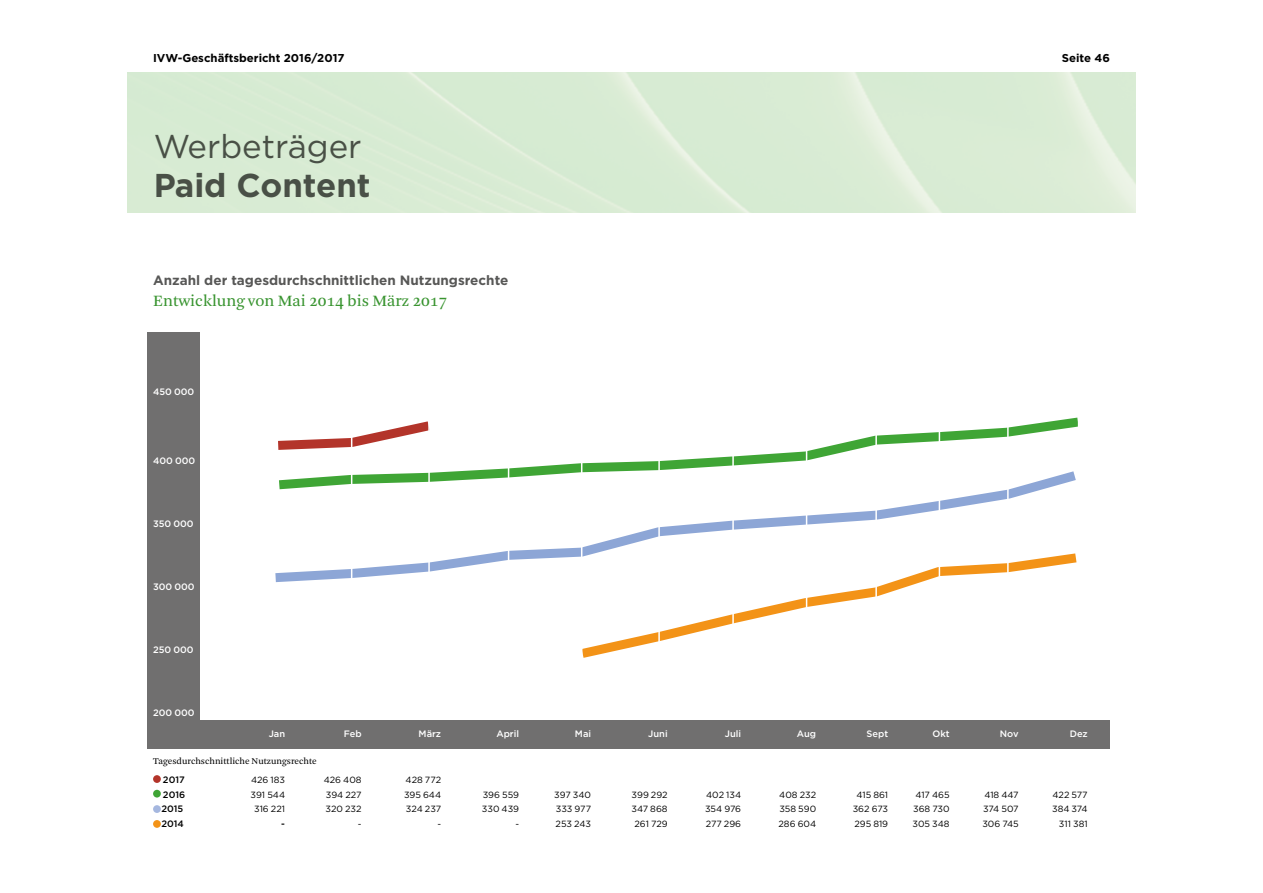
<style>
.page{position:relative;width:1263px;height:893px;background:#fff}
.page>*{position:absolute;margin:0;border:0;box-sizing:border-box;transform-origin:0 0}
.t1{font:33px "Gotham";color:#575756}
.t2{font:700 33px "Gotham";color:#575756}
.t3{font:16.5px "Arnhem Blond";color:#399430}
.t4{font:700 13.5px "Gotham";color:#575756}
.t5{font:700 11.4px "Gotham";color:#000}
.t6{font:500 9.3px "Gotham";color:#fff}
.t7{font:9.3px "Arnhem Blond";color:#000}
.t8{font:500 9.3px "Gotham";color:#000}
.t9{font:9px "Gotham";color:#000}
</style>
<div class="page">
<svg style="left:582px;top:587px;width:324px;height:71px"></svg>
<svg style="left:275px;top:494px;width:802px;height:93px"></svg>
<svg style="left:279px;top:417px;width:799px;height:77px"></svg>
<svg style="left:278px;top:417px;width:161px;height:38px"></svg>
<div style="left:147px;top:720px;width:963px;height:28px;background:#706f6f"></div>
<div style="left:147px;top:332px;width:53px;height:401px;background:#706f6f"></div>
<div style="left:153px;top:775px;width:8px;height:8px;background:#b3342a;border-radius:50%"></div>
<div style="left:153px;top:790px;width:8px;height:7px;background:#3fa535;border-radius:50%"></div>
<hr style="left:351px;top:343px;width:1px;height:376px;background:#fff">
<hr style="left:428px;top:343px;width:2px;height:376px;background:#fff">
<hr style="left:508px;top:343px;width:1px;height:376px;background:#fff">
<hr style="left:581px;top:343px;width:1px;height:376px;background:#fff">
<hr style="left:658px;top:343px;width:2px;height:376px;background:#fff">
<hr style="left:732px;top:343px;width:2px;height:376px;background:#fff">
<hr style="left:806px;top:343px;width:1px;height:376px;background:#fff">
<hr style="left:875px;top:343px;width:2px;height:376px;background:#fff">
<hr style="left:939px;top:343px;width:1px;height:376px;background:#fff">
<hr style="left:1007px;top:343px;width:2px;height:376px;background:#fff">
<div style="left:153px;top:805px;width:8px;height:8px;background:#a5b7df;border-radius:50%"></div>
<div style="left:153px;top:820px;width:8px;height:8px;background:#f39317;border-radius:50%"></div>
<p class="t5" style="left:153px;top:50px;width:193px">IVW-Geschäftsbericht 2016/2017</p>
<p class="t5" style="left:1062px;top:50px;width:50px">Seite 46</p>
<h1 class="t1" style="left:153px;top:125px;width:210px">Werbeträger</h1>
<h1 class="t2" style="left:153px;top:163px;width:219px">Paid Content</h1>
<h3 class="t4" style="left:153px;top:271px;width:357px">Anzahl der tagesdurchschnittlichen Nutzungsrechte</h3>
<h2 class="t3" style="left:153px;top:292px;width:296px">Entwicklung von Mai 2014 bis März 2017</h2>
<p class="t6" style="left:153px;top:385px;width:43px">450 000</p>
<p class="t6" style="left:153px;top:454px;width:44px">400 000</p>
<p class="t6" style="left:153px;top:517px;width:42px">350 000</p>
<p class="t6" style="left:153px;top:580px;width:43px">300 000</p>
<p class="t6" style="left:153px;top:643px;width:42px">250 000</p>
<p class="t6" style="left:153px;top:706px;width:43px">200 000</p>
<p class="t6" style="left:269px;top:727px;width:18px">Jan</p>
<p class="t6" style="left:344px;top:727px;width:19px">Feb</p>
<p class="t6" style="left:419px;top:727px;width:24px">März</p>
<p class="t6" style="left:496px;top:727px;width:24px">April</p>
<p class="t6" style="left:575px;top:727px;width:18px">Mai</p>
<p class="t6" style="left:648px;top:727px;width:21px">Juni</p>
<p class="t6" style="left:725px;top:727px;width:18px">Juli</p>
<p class="t6" style="left:797px;top:727px;width:21px">Aug</p>
<p class="t6" style="left:866px;top:727px;width:23px">Sept</p>
<p class="t6" style="left:933px;top:727px;width:19px">Okt</p>
<p class="t6" style="left:1000px;top:727px;width:20px">Nov</p>
<p class="t6" style="left:1070px;top:727px;width:19px">Dez</p>
<p class="t7" style="left:153px;top:756px;width:165px">Tagesdurchschnittliche Nutzungsrechte</p>
<p class="t8" style="left:163px;top:773px;width:23px">2017</p>
<p class="t9" style="left:251px;top:774px;width:36px">426 183</p>
<p class="t9" style="left:324px;top:774px;width:39px">426 408</p>
<p class="t9" style="left:406px;top:774px;width:37px">428 772</p>
<p class="t8" style="left:163px;top:788px;width:24px">2016</p>
<p class="t9" style="left:251px;top:789px;width:36px">391 544</p>
<p class="t9" style="left:326px;top:789px;width:37px">394 227</p>
<p class="t9" style="left:404px;top:789px;width:39px">395 644</p>
<p class="t9" style="left:483px;top:789px;width:38px">396 559</p>
<p class="t9" style="left:554px;top:789px;width:38px">397 340</p>
<p class="t9" style="left:632px;top:789px;width:38px">399 292</p>
<p class="t9" style="left:706px;top:789px;width:36px">402 134</p>
<p class="t9" style="left:779px;top:789px;width:38px">408 232</p>
<p class="t9" style="left:857px;top:789px;width:33px">415 861</p>
<p class="t9" style="left:915px;top:789px;width:36px">417 465</p>
<p class="t9" style="left:984px;top:789px;width:36px">418 447</p>
<p class="t9" style="left:1052px;top:789px;width:37px">422 577</p>
<p class="t8" style="left:161px;top:803px;width:23px">2015</p>
<p class="t9" style="left:254px;top:803px;width:32px">316 221</p>
<p class="t9" style="left:325px;top:803px;width:38px">320 232</p>
<p class="t9" style="left:406px;top:803px;width:37px">324 237</p>
<p class="t9" style="left:482px;top:803px;width:39px">330 439</p>
<p class="t9" style="left:556px;top:803px;width:37px">333 977</p>
<p class="t9" style="left:631px;top:803px;width:38px">347 868</p>
<p class="t9" style="left:705px;top:803px;width:38px">354 976</p>
<p class="t9" style="left:779px;top:803px;width:38px">358 590</p>
<p class="t9" style="left:853px;top:803px;width:37px">362 673</p>
<p class="t9" style="left:913px;top:803px;width:38px">368 730</p>
<p class="t9" style="left:983px;top:803px;width:37px">374 507</p>
<p class="t9" style="left:1052px;top:803px;width:37px">384 374</p>
<p class="t8" style="left:161px;top:817px;width:24px">2014</p>
<p class="t8" style="left:281px;top:817px;width:5px">-</p>
<p class="t9" style="left:358px;top:818px;width:5px">-</p>
<p class="t9" style="left:437px;top:818px;width:5px">-</p>
<p class="t9" style="left:515px;top:818px;width:5px">-</p>
<p class="t9" style="left:556px;top:818px;width:37px">253 243</p>
<p class="t9" style="left:634px;top:818px;width:35px">261 729</p>
<p class="t9" style="left:706px;top:818px;width:37px">277 296</p>
<p class="t9" style="left:778px;top:818px;width:39px">286 604</p>
<p class="t9" style="left:854px;top:818px;width:35px">295 819</p>
<p class="t9" style="left:912px;top:818px;width:39px">305 348</p>
<p class="t9" style="left:982px;top:818px;width:38px">306 745</p>
<p class="t9" style="left:1059px;top:818px;width:30px">311 381</p>
</div>
